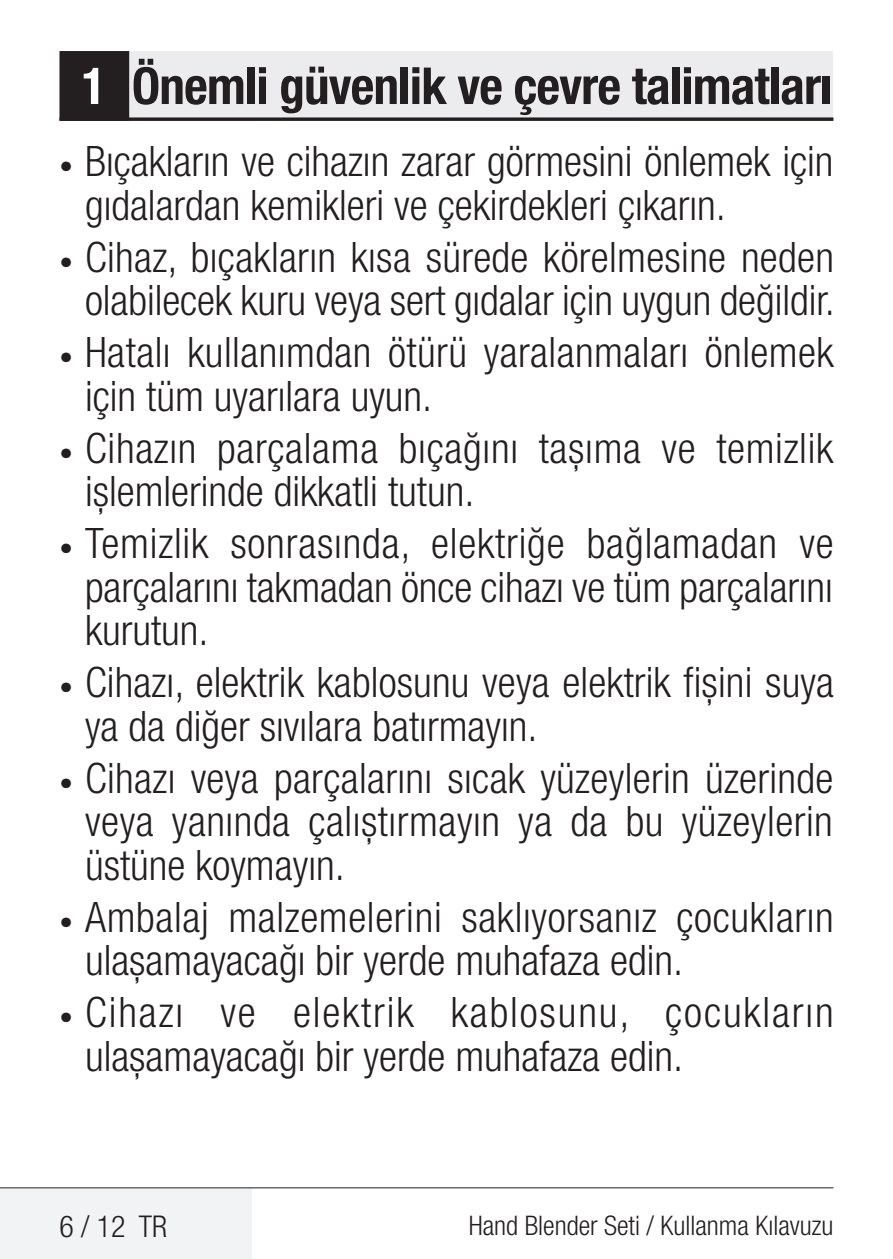
<style>
.page{position:relative;width:893px;height:1259px;background:#fff}
.page>*{position:absolute;margin:0;border:0;box-sizing:border-box;transform-origin:0 0}
.t1{font:700 condensed 51px "Helvetica Neue LT Pro";letter-spacing:-.015em;color:#231f20}
.t2{font:300 condensed 42px/43.5px "Helvetica Neue LT Pro";color:#231f20}
.t3{font:300 condensed 42px/43.5px "Helvetica Neue LT Pro";letter-spacing:.045em;color:#231f20}
.t4{font:300 condensed 30px "Helvetica Neue LT Pro";color:#231f20}
.t5{font:300 condensed 27px "Helvetica Neue LT Pro";color:#231f20}
.s1{color:#fff}
.s2{font-weight:700;font-size:27px}
</style>
<div class="page">
<div style="left:0;top:1188px;width:252px;height:71px;background:#f2f3f4"></div>
<hr style="left:0;top:1187px;width:833px;height:1px;background:#231f20">
<div style="left:60px;top:51px;width:773px;height:69px;background:#ececee"></div>
<hr style="left:60px;top:118px;width:773px;height:2px;background:#231f20">
<div style="left:61px;top:53px;width:67px;height:66px;background:#231f20"></div>
<div style="left:60px;top:51px;width:69px;height:70px;border:3px solid #231f20"></div>
<p class="t1" style="left:82px;top:55px;width:752px"><span class="s1">1</span> Önemli güvenlik ve çevre talimatları</p>
<p class="t2" style="left:85px;top:139px;width:750px;text-indent:-26px"><span class="s2">•</span> Bıçakların ve cihazın zarar görmesini önlemek için gıdalardan kemikleri ve çekirdekleri çıkarın.</p>
<p class="t2" style="left:60px;top:235px;width:777px;text-align:right"><span class="s2">•</span> Cihaz, bıçakların kısa sürede körelmesine neden olabilecek kuru veya sert gıdalar için uygun değildir.</p>
<p class="t2" style="left:85px;top:330px;width:750px;text-indent:-26px"><span class="s2">•</span> Hatalı kullanımdan ötürü yaralanmaları önlemek için tüm uyarılara uyun.</p>
<p class="t2" style="left:85px;top:426px;width:750px;text-indent:-26px"><span class="s2">•</span> Cihazın parçalama bıçağını taşıma ve temizlik işlemlerinde dikkatli tutun.</p>
<p class="t2" style="left:85px;top:521px;width:750px;text-align:justify;text-indent:-26px"><span class="s2">•</span> Temizlik sonrasında, elektriğe bağlamadan ve parçalarını takmadan önce cihazı ve tüm parçalarını kurutun.</p>
<p class="t2" style="left:85px;top:660px;width:750px;text-indent:-26px"><span class="s2">•</span> Cihazı, elektrik kablosunu veya elektrik fişini suya ya da diğer sıvılara batırmayın.</p>
<p class="t2" style="left:85px;top:756px;width:750px;text-align:justify;text-indent:-26px"><span class="s2">•</span> Cihazı veya parçalarını sıcak yüzeylerin üzerinde veya yanında çalıştırmayın ya da bu yüzeylerin üstüne koymayın.</p>
<p class="t2" style="left:85px;top:895px;width:750px;text-indent:-26px"><span class="s2">•</span> Ambalaj malzemelerini saklıyorsanız çocukların ulaşamayacağı bir yerde muhafaza edin.</p>
<p class="t3" style="left:85px;top:990px;width:750px;text-indent:-26px"><span class="s2">•</span> Cihazı ve elektrik kablosunu, çocukların ulaşamayacağı bir yerde muhafaza edin.</p>
<p class="t4" style="left:60px;top:1208px;width:109px">6 / 12 TR</p>
<p class="t5" style="left:469px;top:1210px;width:366px">Hand Blender Seti / Kullanma Kılavuzu</p>
</div>
